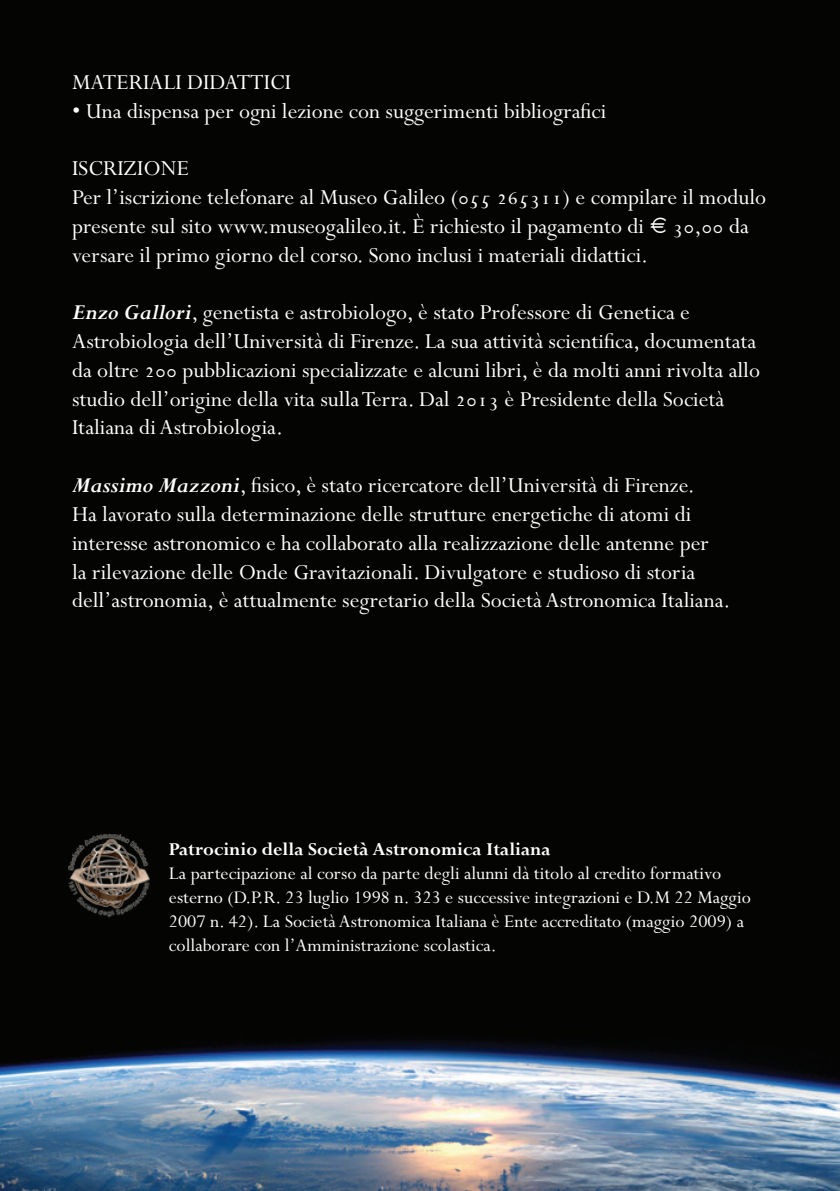
<style>
.page{position:relative;width:840px;height:1191px;background:#fff}
.page>*{position:absolute;margin:0;border:0;box-sizing:border-box;transform-origin:0 0}
.t1{font:24px/28.8px "Perpetua";color:#fff}
.t2{font:20px/24px "Perpetua";color:#fff}
.t3{font:700 20px "Perpetua";color:#fff}
.s1{font-family:"Perpetua SC"}
.s2{font-family:"Times"}
.s3{font-weight:700;font-style:italic}
</style>
<div class="page">
<img style="left:0;top:0;width:839px;height:1191px">
<img style="left:65px;top:832px;width:85px;height:86px">
<p class="t1" style="left:72px;top:68px;width:220px">MATERIALI DIDATTICI</p>
<p class="t1" style="left:72px;top:97px;width:535px">• Una dispensa per ogni lezione con suggerimenti bibliografici</p>
<p class="t1" style="left:72px;top:155px;width:695px">ISCRIZIONE<br>Per l’iscrizione telefonare al Museo Galileo (<span class="s1">055 265311</span>) e compilare il modulo presente sul sito www.museogalileo.it. È richiesto il pagamento di <span class="s2">€</span> <span class="s1">30,00</span> da versare il primo giorno del corso. Sono inclusi i materiali didattici.</p>
<p class="t1" style="left:72px;top:299px;width:689px"><span class="s3">Enzo Gallori</span>, genetista e astrobiologo, è stato Professore di Genetica e Astrobiologia dell’Università di Firenze. La sua attività scientifica, documentata da oltre <span class="s1">200</span> pubblicazioni specializzate e alcuni libri, è da molti anni rivolta allo studio dell’origine della vita sulla Terra. Dal <span class="s1">2013</span> è Presidente della Società Italiana di Astrobiologia.</p>
<p class="t1" style="left:72px;top:471px;width:659px"><span class="s3">Massimo Mazzoni</span>, fisico, è stato ricercatore dell’Università di Firenze.<br>Ha lavorato sulla determinazione delle strutture energetiche di atomi di interesse astronomico e ha collaborato alla realizzazione delle antenne per<br>la rilevazione delle Onde Gravitazionali. Divulgatore e studioso di storia dell’astronomia, è attualmente segretario della Società Astronomica Italiana.</p>
<p class="t3" style="left:169px;top:838px;width:383px">Patrocinio della Società Astronomica Italiana</p>
<p class="t2" style="left:169px;top:862px;width:583px">La partecipazione al corso da parte degli alunni dà titolo al credito formativo esterno (D.P.R. 23 luglio 1998 n. 323 e successive integrazioni e D.M 22 Maggio 2007 n. 42). La Società Astronomica Italiana è Ente accreditato (maggio 2009) a collaborare con l’Amministrazione scolastica.</p>
</div>
